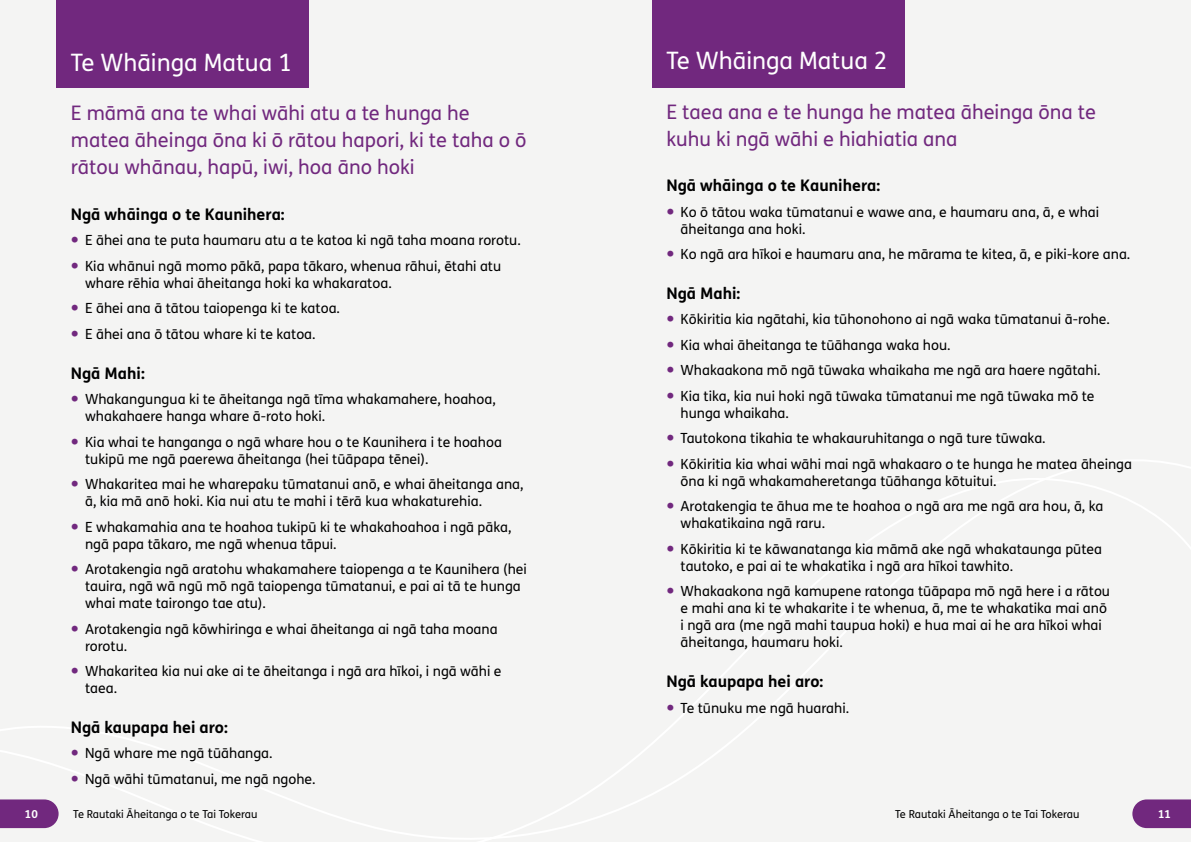
<style>
.page{position:relative;width:1191px;height:842px;background:#fff}
.page>*{position:absolute;margin:0;border:0;box-sizing:border-box;transform-origin:0 0}
.t1{font:24px "FS Me";color:#fff}
.t2{font:20px/27px "FS Me";color:#71287e}
.t3{font:700 16px "FS Me";color:#000}
.t4{font:14px/17px "FS Me";color:#000}
.t5{font:11px "FS Me";color:#000}
.t6{font:700 11px "FS Me";color:#fff}
.s1{font-size:24px;color:#71287e}
</style>
<div class="page">
<div style="left:0;top:0;width:595px;height:842px;background:#f4f4f3"></div>
<div style="left:595px;top:0;width:596px;height:842px;background:#f4f4f3"></div>
<svg style="left:0;top:460px;width:1191px;height:382px"></svg>
<div style="left:57px;top:0;width:252px;height:88px;background:#71287e"></div>
<div style="left:652px;top:0;width:252px;height:88px;background:#71287e"></div>
<svg style="left:0;top:799px;width:59px;height:29px;background:#7a3786"></svg>
<svg style="left:1132px;top:799px;width:59px;height:29px;background:#7a3786"></svg>
<h1 class="t1" style="left:71px;top:46px;width:223px">Te Whāinga Matua 1</h1>
<h2 class="t2" style="left:71px;top:100px;width:457px">E māmā ana te whai wāhi atu a te hunga he matea āheinga ōna ki ō rātou hapori, ki te taha o ō rātou whānau, hapū, iwi, hoa āno hoki</h2>
<p class="t3" style="left:71px;top:202px;width:215px">Ngā whāinga o te Kaunihera:</p>
<p class="t4" style="left:71px;top:232px;width:451px"><span class="s1">•</span> E āhei ana te puta haumaru atu a te katoa ki ngā taha moana rorotu.</p>
<p class="t4" style="left:85px;top:257px;width:418px;text-indent:-14px"><span class="s1">•</span> Kia whānui ngā momo pākā, papa tākaro, whenua rāhui, ētahi atu whare rēhia whai āheitanga hoki ka whakaratoa.</p>
<p class="t4" style="left:71px;top:300px;width:270px"><span class="s1">•</span> E āhei ana ā tātou taiopenga ki te katoa.</p>
<p class="t4" style="left:71px;top:325px;width:246px"><span class="s1">•</span> E āhei ana ō tātou whare ki te katoa.</p>
<p class="t3" style="left:71px;top:360px;width:75px">Ngā Mahi:</p>
<p class="t4" style="left:85px;top:390px;width:412px;text-indent:-14px"><span class="s1">•</span> Whakangungua ki te āheitanga ngā tīma whakamahere, hoahoa, whakahaere hanga whare ā-roto hoki.</p>
<p class="t4" style="left:85px;top:433px;width:418px;text-indent:-14px"><span class="s1">•</span> Kia whai te hanganga o ngā whare hou o te Kaunihera i te hoahoa tukipū me ngā paerewa āheitanga (hei tūāpapa tēnei).</p>
<p class="t4" style="left:85px;top:475px;width:440px;text-indent:-14px"><span class="s1">•</span> Whakaritea mai he wharepaku tūmatanui anō, e whai āheitanga ana, ā, kia mā anō hoki. Kia nui atu te mahi i tērā kua whakaturehia.</p>
<p class="t4" style="left:85px;top:518px;width:428px;text-indent:-14px"><span class="s1">•</span> E whakamahia ana te hoahoa tukipū ki te whakahoahoa i ngā pāka, ngā papa tākaro, me ngā whenua tāpui.</p>
<p class="t4" style="left:85px;top:560px;width:443px;text-indent:-14px"><span class="s1">•</span> Arotakengia ngā aratohu whakamahere taiopenga a te Kaunihera (hei tauira, ngā wā ngū mō ngā taiopenga tūmatanui, e pai ai tā te hunga whai mate tairongo tae atu).</p>
<p class="t4" style="left:85px;top:620px;width:414px;text-indent:-14px"><span class="s1">•</span> Arotakengia ngā kōwhiringa e whai āheitanga ai ngā taha moana rorotu.</p>
<p class="t4" style="left:85px;top:662px;width:418px;text-indent:-14px"><span class="s1">•</span> Whakaritea kia nui ake ai te āheitanga i ngā ara hīkoi, i ngā wāhi e taea.</p>
<p class="t3" style="left:71px;top:715px;width:158px">Ngā kaupapa hei aro:</p>
<p class="t4" style="left:71px;top:745px;width:203px"><span class="s1">•</span> Ngā whare me ngā tūāhanga.</p>
<p class="t4" style="left:71px;top:770px;width:246px"><span class="s1">•</span> Ngā wāhi tūmatanui, me ngā ngohe.</p>
<h1 class="t1" style="left:666px;top:44px;width:223px">Te Whāinga Matua 2</h1>
<h2 class="t2" style="left:666px;top:98px;width:431px">E taea ana e te hunga he matea āheinga ōna te kuhu ki ngā wāhi e hiahiatia ana</h2>
<p class="t3" style="left:666px;top:173px;width:215px">Ngā whāinga o te Kaunihera:</p>
<p class="t4" style="left:680px;top:203px;width:420px;text-indent:-14px"><span class="s1">•</span> Ko ō tātou waka tūmatanui e wawe ana, e haumaru ana, ā, e whai āheitanga ana hoki.</p>
<p class="t4" style="left:666px;top:245px;width:465px"><span class="s1">•</span> Ko ngā ara hīkoi e haumaru ana, he mārama te kitea, ā, e piki-kore ana.</p>
<p class="t3" style="left:666px;top:281px;width:75px">Ngā Mahi:</p>
<p class="t4" style="left:666px;top:311px;width:445px"><span class="s1">•</span> Kōkiritia kia ngātahi, kia tūhonohono ai ngā waka tūmatanui ā-rohe.</p>
<p class="t4" style="left:666px;top:336px;width:286px"><span class="s1">•</span> Kia whai āheitanga te tūāhanga waka hou.</p>
<p class="t4" style="left:666px;top:362px;width:435px"><span class="s1">•</span> Whakaakona mō ngā tūwaka whaikaha me ngā ara haere ngātahi.</p>
<p class="t4" style="left:680px;top:387px;width:415px;text-indent:-14px"><span class="s1">•</span> Kia tika, kia nui hoki ngā tūwaka tūmatanui me ngā tūwaka mō te hunga whaikaha.</p>
<p class="t4" style="left:666px;top:430px;width:381px"><span class="s1">•</span> Tautokona tikahia te whakauruhitanga o ngā ture tūwaka.</p>
<p class="t4" style="left:680px;top:455px;width:453px;text-indent:-14px"><span class="s1">•</span> Kōkiritia kia whai wāhi mai ngā whakaaro o te hunga he matea āheinga ōna ki ngā whakamaheretanga tūāhanga kōtuitui.</p>
<p class="t4" style="left:680px;top:498px;width:424px;text-indent:-14px"><span class="s1">•</span> Arotakengia te āhua me te hoahoa o ngā ara me ngā ara hou, ā, ka whakatikaina ngā raru.</p>
<p class="t4" style="left:680px;top:540px;width:423px;text-indent:-14px"><span class="s1">•</span> Kōkiritia ki te kāwanatanga kia māmā ake ngā whakataunga pūtea tautoko, e pai ai te whakatika i ngā ara hīkoi tawhito.</p>
<p class="t4" style="left:680px;top:583px;width:431px;text-indent:-14px"><span class="s1">•</span> Whakaakona ngā kamupene ratonga tūāpapa mō ngā here i a rātou e mahi ana ki te whakarite i te whenua, ā, me te whakatika mai anō i ngā ara (me ngā mahi taupua hoki) e hua mai ai he ara hīkoi whai āheitanga, haumaru hoki.</p>
<p class="t3" style="left:666px;top:669px;width:158px">Ngā kaupapa hei aro:</p>
<p class="t4" style="left:666px;top:699px;width:184px"><span class="s1">•</span> Te tūnuku me ngā huarahi.</p>
<p class="t5" style="left:73px;top:806px;width:186px">Te Rautaki Āheitanga o te Tai Tokerau</p>
<p class="t5" style="left:895px;top:806px;width:186px">Te Rautaki Āheitanga o te Tai Tokerau</p>
<p class="t6" style="left:25px;top:805px;width:14px">10</p>
<p class="t6" style="left:1158px;top:805px;width:14px">11</p>
</div>
